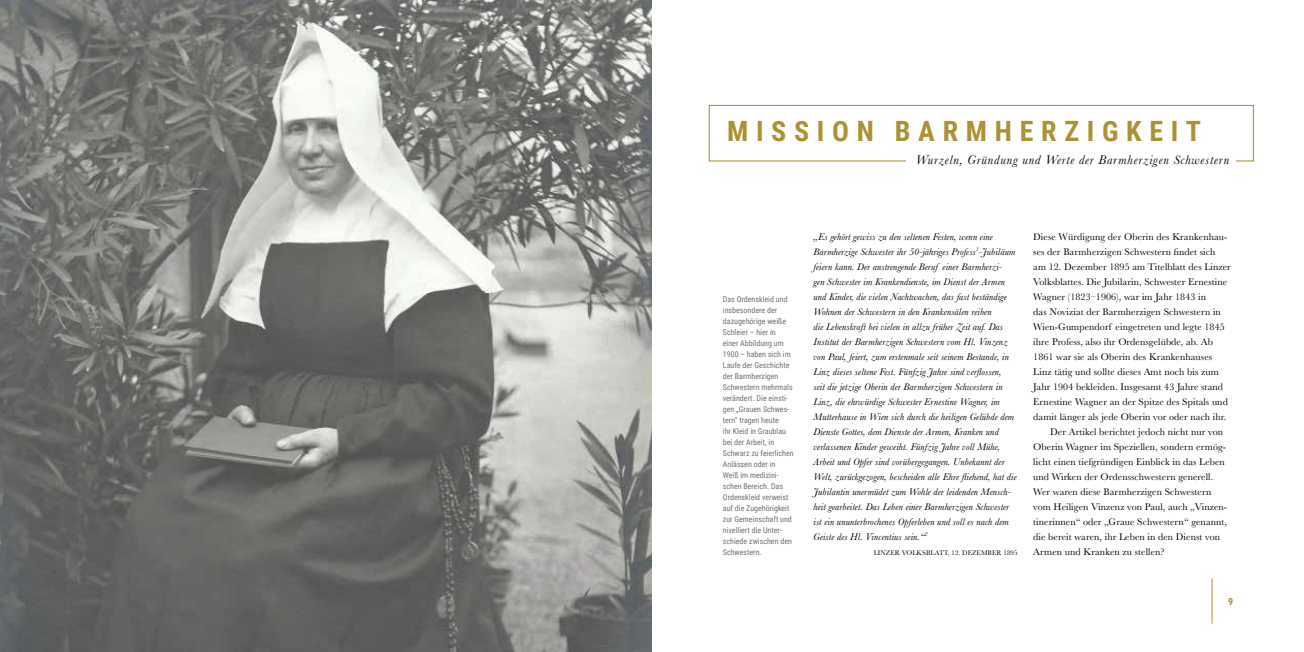
<style>
.page{position:relative;width:1304px;height:652px;background:#fff}
.page>*{position:absolute;margin:0;border:0;box-sizing:border-box;transform-origin:0 0}
.t1{font:700 28px "Roboto Condensed";letter-spacing:.275em;color:#ac9234}
.t2{font:italic 13px "Baskerville";letter-spacing:.06em;color:#000}
.t3{font:italic 10px/15px "Baskerville";letter-spacing:.01em;color:#000}
.t4{font:10px "Baskerville";letter-spacing:.01em;color:#000}
.t5{font:700 10px "Roboto Condensed";color:#ac9234}
.t6{font:8px/11px "Roboto Condensed";color:#707172}
.t7{font:7px "Baskerville";letter-spacing:.01em;color:#000}
</style>
<div class="page">
<hr style="left:1212px;top:578px;width:1px;height:46px;background:#ac9234">
<img style="left:0;top:0;width:652px;height:652px">
<div style="left:709px;top:105px;width:545px;height:57px;border:1px solid #ac9234"></div>
<div style="left:906px;top:155px;width:330px;height:9px;background:#fff"></div>
<h1 class="t1" style="left:727px;top:111px;width:475px">MISSION BARMHERZIGKEIT</h1>
<h2 class="t2" style="left:916px;top:151px;width:315px">Wurzeln, Gründung und Werte der Barmherzigen Schwestern</h2>
<p class="t6" style="left:723px;top:293px;width:72px">Das Ordenskleid und insbesondere der dazugehörige weiße<br>Schleier – hier in<br>einer Abbildung um<br>1900 – haben sich im<br>Laufe der Geschichte der Barmherzigen<br>Schwestern mehrmals verändert. Die einsti&shy;gen „Grauen Schwes&shy;tern“ tragen heute<br>ihr Kleid in Graublau bei der Arbeit, in<br>Schwarz zu feierlichen<br>Anlässen oder in<br>Weiß im medizini&shy;schen Bereich. Das<br>Ordenskleid verweist auf die Zugehörigkeit zur Gemeinschaft und nivelliert die Unter&shy;schiede zwischen den<br>Schwestern.</p>
<p class="t3" style="left:814px;top:229px;width:205px">„Es gehört gewiss zu den seltenen Festen, wenn eine Barmherzige Schwester ihr 50-jähriges Profess<sup>1</sup>-Jubiläum feiern kann. Der anstrengende Beruf einer Barmherzi-<br>gen Schwester im Krankendienste, im Dienst der Armen und Kinder, die vielen Nachtwachen, das fast beständige Wohnen der Schwestern in den Krankensälen reiben<br>die Lebenskraft bei vielen in allzu früher Zeit auf. Das Institut der Barmherzigen Schwestern vom Hl. Vinzenz von Paul, feiert, zum erstenmale seit seinem Bestande, in Linz dieses seltene Fest. Fünfzig Jahre sind verflossen,<br>seit die jetzige Oberin der Barmherzigen Schwestern in Linz, die ehrwürdige Schwester Ernestine Wagner, im Mutterhause in Wien sich durch die heiligen Gelübde dem Dienste Gottes, dem Dienste der Armen, Kranken und verlassenen Kinder geweiht. Fünfzig Jahre voll Mühe, Arbeit und Opfer sind vorübergegangen. Unbekannt der Welt, zurückgezogen, bescheiden alle Ehre fliehend, hat die Jubilantin unermüdet zum Wohle der leidenden Mensch&shy;heit gearbeitet. Das Leben einer Barmherzigen Schwester ist ein ununterbrochenes Opferleben und soll es nach dem Geiste des Hl. Vincentius sein.“<sup>2</sup></p>
<p class="t7" style="left:874px;top:548px;width:146px">LINZER VOLKSBLATT, 12. DEZEMBER 1895</p>
<p class="t4" style="left:1033px;top:230px;width:196px">Diese Würdigung der Oberin des Krankenhau-</p>
<p class="t4" style="left:1033px;top:245px;width:184px">ses der Barmherzigen Schwestern findet sich</p>
<p class="t4" style="left:1033px;top:260px;width:199px">am 12. Dezember 1895 am Titelblatt des Linzer</p>
<p class="t4" style="left:1033px;top:275px;width:195px">Volksblattes. Die Jubilarin, Schwester Ernestine</p>
<p class="t4" style="left:1033px;top:290px;width:174px">Wagner (1823–1906), war im Jahr 1843 in</p>
<p class="t4" style="left:1033px;top:305px;width:189px">das Noviziat der Barmherzigen Schwestern in</p>
<p class="t4" style="left:1033px;top:320px;width:193px">Wien-Gumpendorf eingetreten und legte 1845</p>
<p class="t4" style="left:1033px;top:335px;width:181px">ihre Profess, also ihr Ordensgelübde, ab. Ab</p>
<p class="t4" style="left:1033px;top:350px;width:180px">1861 war sie als Oberin des Krankenhauses</p>
<p class="t4" style="left:1033px;top:365px;width:187px">Linz tätig und sollte dieses Amt noch bis zum</p>
<p class="t4" style="left:1033px;top:380px;width:191px">Jahr 1904 bekleiden. Insgesamt 43 Jahre stand</p>
<p class="t4" style="left:1033px;top:395px;width:196px">Ernestine Wagner an der Spitze des Spitals und</p>
<p class="t4" style="left:1033px;top:410px;width:194px">damit länger als jede Oberin vor oder nach ihr.</p>
<p class="t4" style="left:1050px;top:425px;width:174px">Der Artikel berichtet jedoch nicht nur von</p>
<p class="t4" style="left:1033px;top:440px;width:194px">Oberin Wagner im Speziellen, sondern ermög-</p>
<p class="t4" style="left:1033px;top:455px;width:193px">licht einen tiefgründigen Einblick in das Leben</p>
<p class="t4" style="left:1033px;top:470px;width:181px">und Wirken der Ordensschwestern generell.</p>
<p class="t4" style="left:1033px;top:485px;width:180px">Wer waren diese Barmherzigen Schwestern</p>
<p class="t4" style="left:1033px;top:500px;width:195px">vom Heiligen Vinzenz von Paul, auch „Vinzen-</p>
<p class="t4" style="left:1033px;top:515px;width:195px">tinerinnen“ oder „Graue Schwestern“ genannt,</p>
<p class="t4" style="left:1033px;top:530px;width:188px">die bereit waren, ihr Leben in den Dienst von</p>
<p class="t4" style="left:1033px;top:545px;width:133px">Armen und Kranken zu stellen?</p>
<p class="t5" style="left:1228px;top:594px;width:7px">9</p>
</div>
